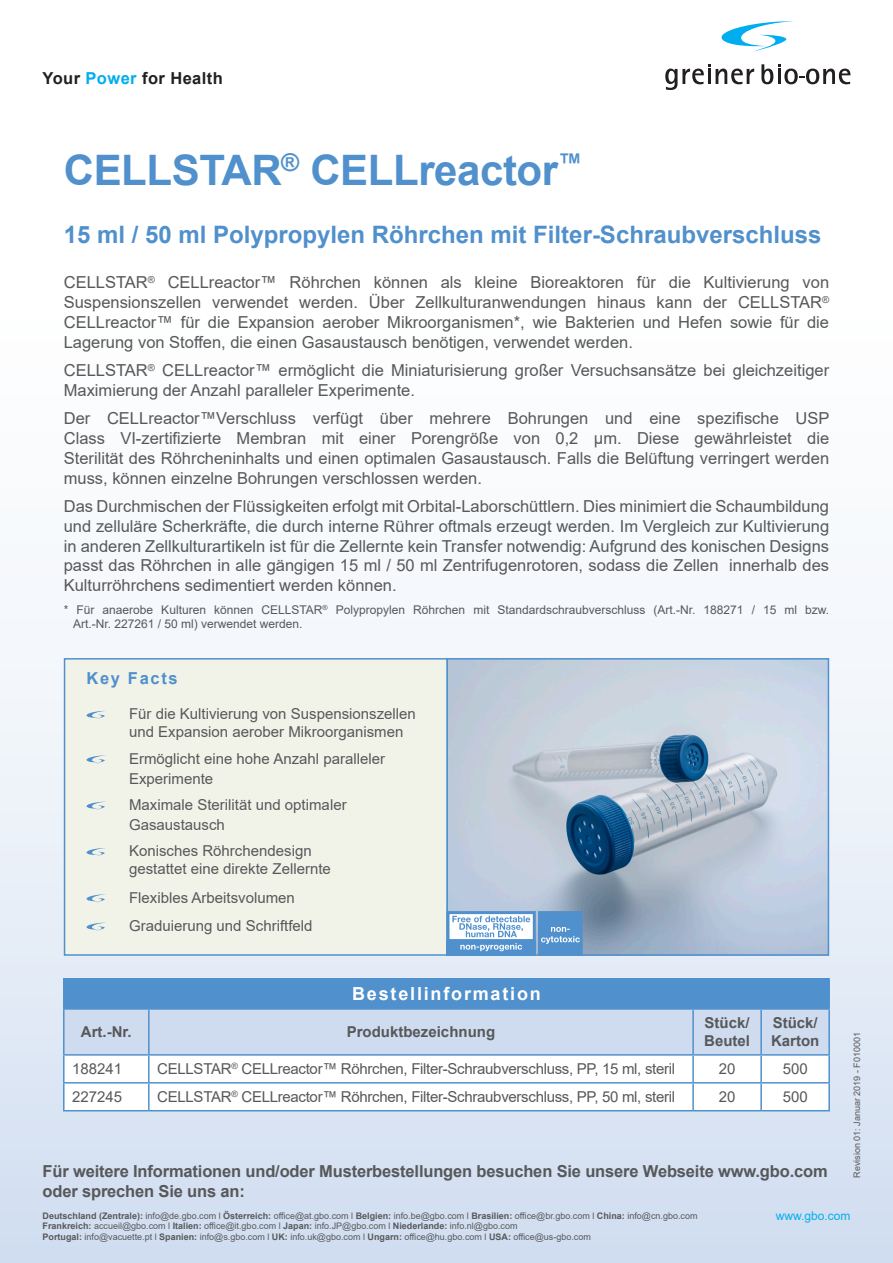
<style>
.page{position:relative;width:893px;height:1263px;background:#fff}
.page>*{position:absolute;margin:0;border:0;box-sizing:border-box;transform-origin:0 0}
.t1{font:700 42px "Arial";letter-spacing:-.01em;color:#5090cc}
.t2{font:700 24px "Arial";color:#5090cc}
.t3{font:700 18px "Arial";letter-spacing:.1em;color:#fff}
.t4{font:16.5px/19.8px "Arial";color:#57585a;text-align:justify}
.t5{font:700 16.5px/19.8px "Arial";letter-spacing:-.01em;color:#57585a}
.t6{font:700 16.5px "Arial";letter-spacing:.025em;color:#231f20}
.t7{font:700 16.5px "Arial";letter-spacing:.1em;color:#5090cc}
.t8{font:15px/18px "Arial";color:#57585a}
.t9{font:15px "Arial";letter-spacing:-.02em;color:#57585a}
.t10{font:700 15px/18px "Arial";color:#57585a}
.t11{font:12px/14.4px "Arial";color:#57585a}
.t12{font:12px "Arial";color:#00aeef}
.t13{font:9px/10.8px "Arial";color:#57585a}
.s1{color:#00aeef}
.s2{font-weight:700}
</style>
<div class="page">
<div style="left:0;top:0;width:893px;height:1263px;background:linear-gradient(to bottom,#fff,#d8e3f3)"></div>
<svg style="left:721px;top:21px;width:73px;height:31px"></svg>
<svg style="left:665px;top:64px;width:89px;height:26px"></svg>
<svg style="left:761px;top:64px;width:89px;height:20px"></svg>
<div style="left:64px;top:979px;width:765px;height:30px;background:#5090cc"></div>
<svg style="left:65px;top:1010px;width:763px;height:100px"></svg>
<hr style="left:828px;top:1055px;width:2px;height:27px;background:#5090cc">
<hr style="left:761px;top:1082px;width:69px;height:1px;background:#5090cc">
<hr style="left:828px;top:1083px;width:2px;height:27px;background:#5090cc">
<hr style="left:63px;top:1110px;width:86px;height:1px;background:#5090cc">
<hr style="left:149px;top:1110px;width:544px;height:1px;background:#5090cc">
<hr style="left:761px;top:1110px;width:69px;height:1px;background:#5090cc">
<hr style="left:63px;top:1055px;width:2px;height:27px;background:#5090cc">
<hr style="left:760px;top:1055px;width:2px;height:27px;background:#5090cc">
<hr style="left:63px;top:1082px;width:86px;height:1px;background:#5090cc">
<hr style="left:63px;top:1083px;width:2px;height:27px;background:#5090cc">
<hr style="left:760px;top:1083px;width:2px;height:27px;background:#5090cc">
<hr style="left:693px;top:1110px;width:68px;height:1px;background:#5090cc">
<hr style="left:148px;top:1083px;width:2px;height:27px;background:#5090cc">
<hr style="left:693px;top:1082px;width:68px;height:1px;background:#5090cc">
<hr style="left:692px;top:1083px;width:2px;height:27px;background:#5090cc">
<hr style="left:63px;top:978px;width:86px;height:1px;background:#5090cc">
<hr style="left:63px;top:979px;width:2px;height:29px;background:#5090cc">
<hr style="left:149px;top:978px;width:544px;height:1px;background:#5090cc">
<hr style="left:693px;top:978px;width:68px;height:1px;background:#5090cc">
<hr style="left:761px;top:978px;width:69px;height:1px;background:#5090cc">
<hr style="left:828px;top:979px;width:2px;height:29px;background:#5090cc">
<hr style="left:63px;top:1008px;width:86px;height:2px;background:#5090cc">
<hr style="left:63px;top:1010px;width:2px;height:44px;background:#5090cc">
<hr style="left:761px;top:1008px;width:69px;height:2px;background:#5090cc">
<hr style="left:828px;top:1010px;width:2px;height:44px;background:#5090cc">
<hr style="left:63px;top:1054px;width:86px;height:1px;background:#5090cc">
<hr style="left:761px;top:1054px;width:69px;height:1px;background:#5090cc">
<hr style="left:149px;top:1008px;width:544px;height:2px;background:#5090cc">
<hr style="left:148px;top:1010px;width:2px;height:44px;background:#5090cc">
<hr style="left:149px;top:1054px;width:544px;height:1px;background:#5090cc">
<hr style="left:693px;top:1008px;width:68px;height:2px;background:#5090cc">
<hr style="left:692px;top:1010px;width:2px;height:44px;background:#5090cc">
<hr style="left:760px;top:1010px;width:2px;height:44px;background:#5090cc">
<hr style="left:693px;top:1054px;width:68px;height:1px;background:#5090cc">
<hr style="left:148px;top:1055px;width:2px;height:27px;background:#5090cc">
<hr style="left:692px;top:1055px;width:2px;height:27px;background:#5090cc">
<hr style="left:149px;top:1082px;width:544px;height:1px;background:#5090cc">
<img style="left:449px;top:661px;width:377px;height:292px">
<div style="left:446px;top:658px;width:383px;height:298px;border:2px solid #5090cc"></div>
<div style="left:65px;top:659px;width:382px;height:296px;background:#f2f3e8"></div>
<svg style="left:86px;top:711px;width:19px;height:8px"></svg>
<svg style="left:86px;top:755px;width:20px;height:9px"></svg>
<svg style="left:86px;top:802px;width:19px;height:8px"></svg>
<svg style="left:86px;top:848px;width:20px;height:8px"></svg>
<svg style="left:86px;top:894px;width:20px;height:9px"></svg>
<svg style="left:86px;top:922px;width:20px;height:9px"></svg>
<div style="left:64px;top:658px;width:384px;height:298px;border:2px solid #5090cc"></div>
<div style="left:538px;top:911px;width:45px;height:45px;background:#5090cc"></div>
<svg style="left:541px;top:927px;width:39px;height:17px"></svg>
<svg style="left:446px;top:911px;width:90px;height:29px"></svg>
<div style="left:446px;top:940px;width:90px;height:16px;background:#5090cc"></div>
<svg style="left:460px;top:943px;width:62px;height:8px"></svg>
<svg style="left:452px;top:916px;width:78px;height:21px"></svg>
<p class="t6" style="left:43px;top:67px;width:182px">Your <span class="s1">Power</span> for Health</p>
<h1 class="t1" style="left:64px;top:141px;width:520px">CELLSTAR<sup>®</sup> CELLreactor<sup>™</sup></h1>
<h2 class="t2" style="left:64px;top:217px;width:759px">15 ml / 50 ml Polypropylen Röhrchen mit Filter-Schraubverschluss</h2>
<p class="t4" style="left:64px;top:273px;width:767px">CELLSTAR<sup>®</sup> CELLreactor™ Röhrchen können als kleine Bioreaktoren für die Kultivierung von Suspensionszellen verwendet werden. Über Zellkulturanwendungen hinaus kann der CELLSTAR<sup>® </sup>CELLreactor™ für die Expansion aerober Mikroorganismen*, wie Bakterien und Hefen sowie für die Lagerung von Stoffen, die einen Gasaustausch benötigen, verwendet werden.</p>
<p class="t4" style="left:64px;top:360px;width:767px">CELLSTAR<sup>®</sup> CELLreactor™ ermöglicht die Miniaturisierung großer Versuchsansätze bei gleichzeitiger<br>Maximierung der Anzahl paralleler Experimente.</p>
<p class="t4" style="left:64px;top:408px;width:767px">Der CELLreactor™Verschluss verfügt über mehrere Bohrungen und eine spezifische USP Class VI-zertifizierte Membran mit einer Porengröße von 0,2 μm. Diese gewährleistet die Sterilität des Röhrcheninhalts und einen optimalen Gasaustausch. Falls die Belüftung verringert werden muss, können einzelne Bohrungen verschlossen werden.</p>
<p class="t4" style="left:64px;top:496px;width:767px">Das Durchmischen der Flüssigkeiten erfolgt mit Orbital-Laborschüttlern. Dies minimiert die Schaumbildung und zelluläre Scherkräfte, die durch interne Rührer oftmals erzeugt werden. Im Vergleich zur Kultivierung in anderen Zellkulturartikeln ist für die Zellernte kein Transfer notwendig: Aufgrund des konischen Designs passt das Röhrchen in alle gängigen 15 ml / 50 ml Zentrifugenrotoren, sodass die Zellen innerhalb des Kulturröhrchens sedimentiert werden können.</p>
<p class="t11" style="left:73px;top:603px;width:758px;text-indent:-9px">* Für anaerobe Kulturen können CELLSTAR<sup>®</sup> Polypropylen Röhrchen mit Standardschraubverschluss (Art.-Nr. 188271 / 15 ml bzw.<br>Art.-Nr. 227261 / 50 ml) verwendet werden.</p>
<p class="t7" style="left:87px;top:667px;width:93px">Key Facts</p>
<p class="t8" style="left:129px;top:705px;width:288px">Für die Kultivierung von Suspensionszellen und Expansion aerober Mikroorganismen</p>
<p class="t8" style="left:129px;top:749px;width:257px;line-height:19.8px">Ermöglicht eine hohe Anzahl paralleler<br>Experimente</p>
<p class="t8" style="left:129px;top:795px;width:219px;line-height:19.8px">Maximale Sterilität und optimaler<br>Gasaustausch</p>
<p class="t8" style="left:129px;top:842px;width:203px">Konisches Röhrchendesign gestattet eine direkte Zellernte</p>
<p class="t8" style="left:129px;top:883px;width:185px;line-height:28.3px">Flexibles Arbeitsvolumen<br>Graduierung und Schriftfeld</p>
<p class="t3" style="left:352px;top:981px;width:190px">Bestellinformation</p>
<p class="t10" style="left:81px;top:1023px;width:52px">Art.-Nr.</p>
<p class="t10" style="left:347px;top:1023px;width:150px">Produktbezeichnung</p>
<p class="t10" style="left:704px;top:1014px;width:47px">Stück/<br>Beutel</p>
<p class="t10" style="left:771px;top:1014px;width:50px">Stück/<br>Karton</p>
<p class="t8" style="left:72px;top:1060px;width:52px">188241</p>
<p class="t9" style="left:157px;top:1059px;width:519px">CELLSTAR<sup>®</sup> CELLreactor™ Röhrchen, Filter-Schraubverschluss, PP, 15 ml, steril</p>
<p class="t8" style="left:719px;top:1060px;width:18px">20</p>
<p class="t8" style="left:783px;top:1060px;width:27px">500</p>
<p class="t8" style="left:72px;top:1088px;width:52px">227245</p>
<p class="t9" style="left:157px;top:1086px;width:519px">CELLSTAR<sup>®</sup> CELLreactor™ Röhrchen, Filter-Schraubverschluss, PP, 50 ml, steril</p>
<p class="t8" style="left:719px;top:1088px;width:18px">20</p>
<p class="t8" style="left:783px;top:1088px;width:27px">500</p>
<p class="t5" style="left:43px;top:1162px;width:787px">Für weitere Informationen und/oder Musterbestellungen besuchen Sie unsere Webseite www.gbo.com oder sprechen Sie uns an:</p>
<p class="t13" style="left:851px;top:1178px;width:147px;rotate:-90deg">Revision 01: Januar 2019 - F010001</p>
<p class="t13" style="left:43px;top:1210px;width:656px"><span class="s2">Deutschland (Zentrale):</span> info@de.gbo.com l <span class="s2">Österreich:</span> office@at.gbo.com l <span class="s2">Belgien:</span> info.be@gbo.com l <span class="s2">Brasilien:</span> office@br.gbo.com l <span class="s2">China:</span> info@cn.gbo.com<br><span class="s2">Frankreich:</span> accueil@gbo.com l <span class="s2">Italien:</span> office@it.gbo.com l <span class="s2">Japan:</span> info.JP@gbo.com l <span class="s2">Niederlande:</span> info.nl@gbo.com<br><span class="s2">Portugal:</span> info@vacuette.pt l <span class="s2">Spanien:</span> info@s.gbo.com l <span class="s2">UK:</span> info.uk@gbo.com l <span class="s2">Ungarn:</span> office@hu.gbo.com l <span class="s2">USA:</span> office@us-gbo.com</p>
<p class="t12" style="left:776px;top:1207px;width:76px">www.gbo.com</p>
</div>
